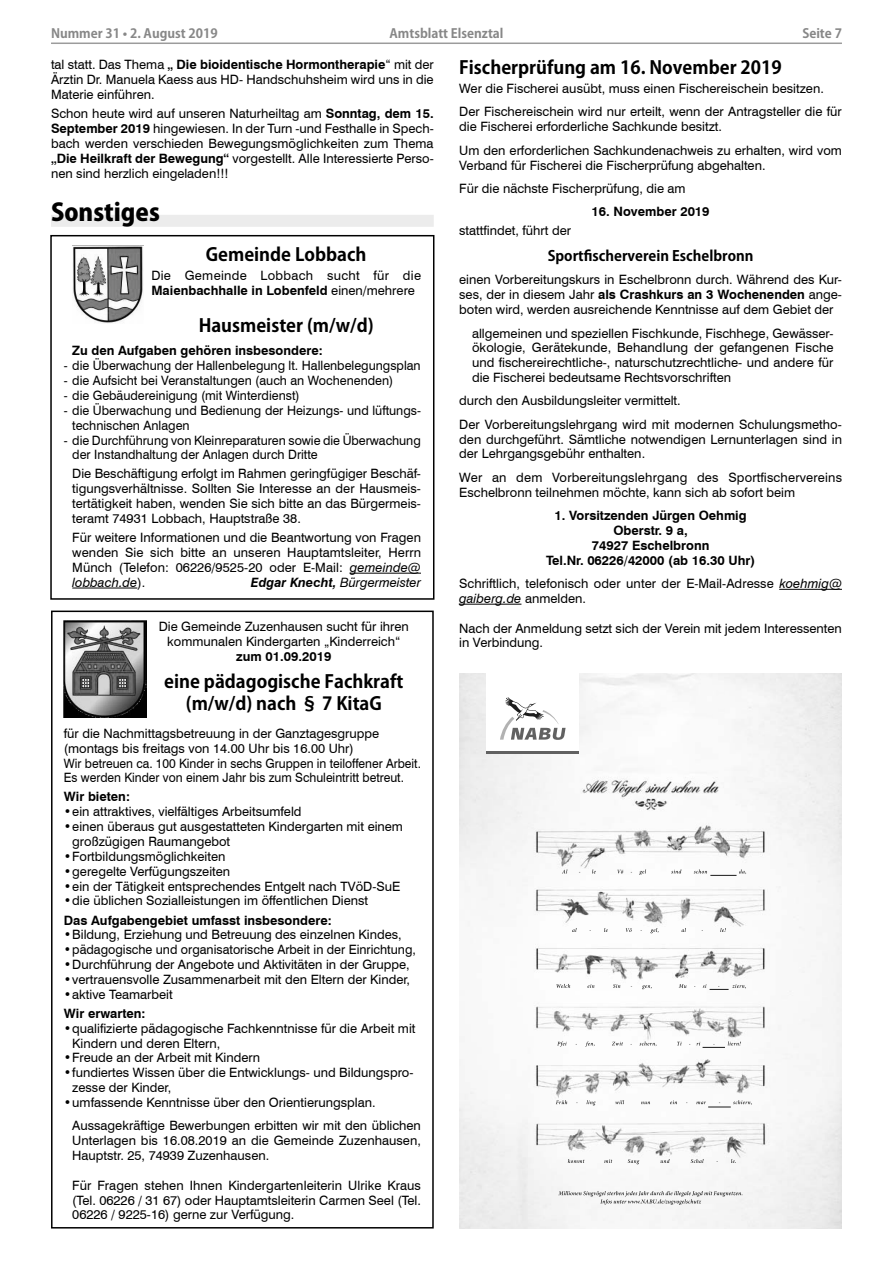
<style>
.page{position:relative;width:893px;height:1263px;background:#fff}
.page>*{position:absolute;margin:0;border:0;box-sizing:border-box;transform-origin:0 0}
.t1{font:800 24px "Koz Go Pro";color:#000}
.t2{font:700 18px/22.5px "Koz Go Pro";color:#000;text-align:center}
.t3{font:700 14.25px "Koz Go Pro";color:#000}
.t4{font:12.9px/14.9px "Swiss 721 BT";color:#000}
.t5{font:700 12.9px/14.9px "Swiss 721 BT";color:#000;text-align:center}
.t6{font:12.9px/14.9px "Swiss 721 BT";letter-spacing:.025em;color:#000}
.t7{font:italic 12.9px "Swiss 721 BT";color:#000}
.t8{font:700 12.75px "Koz Go Pro";color:#878787}
.s1{font-weight:700}
.s2{font-style:italic}
</style>
<div class="page">
<hr style="left:51px;top:43px;width:791px;height:1px;background:#9c9c9c">
<div style="left:51px;top:215px;width:383px;height:12px;background:#ececec"></div>
<hr style="left:350px;top:573px;width:71px;height:1px;background:#000">
<hr style="left:72px;top:588px;width:65px;height:1px;background:#000">
<div style="left:50px;top:235px;width:384px;height:365px;border:2px solid #000"></div>
<hr style="left:779px;top:589px;width:63px;height:1px;background:#000">
<hr style="left:459px;top:604px;width:62px;height:1px;background:#000">
<img style="left:73px;top:246px;width:70px;height:77px">
<img style="left:64px;top:621px;width:83px;height:97px">
<div style="left:51px;top:611px;width:383px;height:617px;border:2px solid #000"></div>
<img style="left:459px;top:673px;width:383px;height:556px">
<svg style="left:572px;top:928px;width:154px;height:5px"></svg>
<svg style="left:568px;top:1159px;width:168px;height:5px"></svg>
<svg style="left:558px;top:1191px;width:184px;height:14px"></svg>
<svg style="left:562px;top:869px;width:184px;height:7px"></svg>
<svg style="left:556px;top:984px;width:190px;height:6px"></svg>
<svg style="left:557px;top:1041px;width:184px;height:7px"></svg>
<svg style="left:556px;top:1100px;width:196px;height:8px"></svg>
<div style="left:486px;top:673px;width:93px;height:78px;background:#fff"></div>
<svg style="left:500px;top:697px;width:66px;height:43px"></svg>
<hr style="left:486px;top:751px;width:93px;height:3px;background:#616161">
<p class="t8" style="left:51px;top:25px;width:168px">Nummer 31 • 2. August 2019</p>
<p class="t8" style="left:389px;top:25px;width:116px">Amtsblatt Elsenztal</p>
<p class="t8" style="left:802px;top:25px;width:41px">Seite 7</p>
<p class="t4" style="left:51px;top:57px;width:384px;text-align:justify">tal statt. Das Thema <span class="s1">„ Die bioidentische Hormontherapie</span>“ mit der Ärztin Dr. Manuela Kaess aus HD- Handschuhsheim wird uns in die Materie einführen.</p>
<p class="t4" style="left:51px;top:106px;width:384px;text-align:justify">Schon heute wird auf unseren Naturheiltag am <span class="s1">Sonntag, dem 15.<br>September 2019</span> hingewiesen. In der Turn -und Festhalle in Spech&shy;bach werden verschieden Bewegungsmöglichkeiten zum Thema <span class="s1">„Die Heilkraft der Bewegung“</span> vorgestellt. Alle Interessierte Perso&shy;nen sind herzlich eingeladen!!!</p>
<h1 class="t1" style="left:51px;top:197px;width:110px">Sonstiges</h1>
<h2 class="t2" style="left:206px;top:244px;width:162px">Gemeinde Lobbach</h2>
<p class="t6" style="left:151px;top:267px;width:271px">Die Gemeinde Lobbach sucht für die<br><span class="s1">Maienbachhalle in Lobenfeld</span> einen/mehrere</p>
<h2 class="t2" style="left:199px;top:315px;width:176px">Hausmeister (m/w/d)</h2>
<p class="t5" style="left:72px;top:343px;width:252px">Zu den Aufgaben gehören insbesondere:</p>
<p class="t4" style="left:64px;top:358px;width:358px">- die Überwachung der Hallenbelegung lt. Hallenbelegungsplan</p>
<p class="t4" style="left:64px;top:373px;width:331px">- die Aufsicht bei Veranstaltungen (auch an Wochenenden)</p>
<p class="t4" style="left:64px;top:387px;width:237px">- die Gebäudereinigung (mit Winterdienst)</p>
<p class="t4" style="left:72px;top:402px;width:350px;text-indent:-9px">- die Überwachung und Bedienung der Heizungs- und lüftungs&shy;technischen Anlagen</p>
<p class="t4" style="left:72px;top:432px;width:350px;text-indent:-9px">- die Durchführung von Kleinreparaturen sowie die Überwachung der Instandhaltung der Anlagen durch Dritte</p>
<p class="t4" style="left:72px;top:466px;width:350px;text-align:justify">Die Beschäftigung erfolgt im Rahmen geringfügiger Beschäf&shy;tigungsverhältnisse. Sollten Sie Interesse an der Hausmeis&shy;tertätigkeit haben, wenden Sie sich bitte an das Bürgermeis&shy;teramt 74931 Lobbach, Hauptstraße 38.</p>
<p class="t4" style="left:72px;top:530px;width:350px;text-align:justify">Für weitere Informationen und die Beantwortung von Fragen wenden Sie sich bitte an unseren Hauptamtsleiter, Herrn Münch (Telefon: 06226/9525-20 oder E-Mail: <span class="s2">gemeinde@ lobbach.de</span>).</p>
<h2 class="t2" style="left:459px;top:57px;width:324px">Fischerprüfung am 16. November 2019</h2>
<p class="t4" style="left:459px;top:76px;width:384px;line-height:23.4px">Wer die Fischerei ausübt, muss einen Fischereischein besitzen.<br>Der Fischereischein wird nur erteilt, wenn der Antragsteller die für</p>
<p class="t4" style="left:459px;top:115px;width:384px;line-height:23.4px">die Fischerei erforderliche Sachkunde besitzt.<br>Um den erforderlichen Sachkundenachweis zu erhalten, wird vom</p>
<p class="t4" style="left:459px;top:153px;width:308px;line-height:23.4px">Verband für Fischerei die Fischerprüfung abgehalten.<br>Für die nächste Fischerprüfung, die am</p>
<p class="t5" style="left:592px;top:204px;width:119px">16. November 2019</p>
<p class="t4" style="left:459px;top:223px;width:113px">stattfindet, führt der</p>
<p class="t3" style="left:548px;top:247px;width:207px">Sportfischerverein Eschelbronn</p>
<p class="t4" style="left:459px;top:272px;width:384px;text-align:justify">einen Vorbereitungskurs in Eschelbronn durch. Während des Kur&shy;ses, der in diesem Jahr <span class="s1">als Crashkurs an 3 Wochenenden</span> ange&shy;boten wird, werden ausreichende Kenntnisse auf dem Gebiet der</p>
<p class="t4" style="left:472px;top:325px;width:363px;text-align:justify">allgemeinen und speziellen Fischkunde, Fischhege, Gewässer&shy;ökologie, Gerätekunde, Behandlung der gefangenen Fische und fischereirechtliche-, naturschutzrechtliche- und andere für die Fischerei bedeutsame Rechtsvorschriften</p>
<p class="t4" style="left:459px;top:389px;width:384px;line-height:23.4px">durch den Ausbildungsleiter vermittelt.<br>Der Vorbereitungslehrgang wird mit modernen Schulungsmetho-</p>
<p class="t4" style="left:459px;top:431px;width:384px">den durchgeführt. Sämtliche notwendigen Lernunterlagen sind in der Lehrgangsgebühr enthalten.</p>
<p class="t4" style="left:459px;top:469px;width:384px">Wer an dem Vorbereitungslehrgang des Sportfischervereins<br>Eschelbronn teilnehmen möchte, kann sich ab sofort beim</p>
<p class="t5" style="left:546px;top:508px;width:211px">1. Vorsitzenden Jürgen Oehmig<br>Oberstr. 9 a,<br>74927 Eschelbronn<br>Tel.Nr. 06226/42000 (ab 16.30 Uhr)</p>
<p class="t4" style="left:459px;top:575px;width:384px">Schriftlich, telefonisch oder unter der E-Mail-Adresse <span class="s2">koehmig@ gaiberg.de</span> anmelden.</p>
<p class="t4" style="left:459px;top:620px;width:384px">Nach der Anmeldung setzt sich der Verein mit jedem Interessenten in Verbindung.</p>
<p class="t7" style="left:251px;top:573px;width:172px"><span class="s1">Edgar Knecht,</span> Bürgermeister</p>
<p class="t4" style="left:159px;top:619px;width:252px;text-align:center">Die Gemeinde Zuzenhausen sucht für ihren kommunalen Kindergarten „Kinderreich“</p>
<p class="t5" style="left:236px;top:648px;width:97px">zum 01.09.2019</p>
<h2 class="t2" style="left:164px;top:671px;width:241px">eine pädagogische Fachkraft (m/w/d) nach § 7 KitaG</h2>
<p class="t4" style="left:64px;top:725px;width:359px">für die Nachmittagsbetreuung in der Ganztagesgruppe (montags bis freitags von 14.00 Uhr bis 16.00 Uhr)<br>Wir betreuen ca. 100 Kinder in sechs Gruppen in teiloffener Arbeit.<br>Es werden Kinder von einem Jahr bis zum Schuleintritt betreut.</p>
<p class="t5" style="left:64px;top:789px;width:68px">Wir bieten:</p>
<p class="t4" style="left:64px;top:804px;width:239px">•ein attraktives, vielfältiges Arbeitsumfeld</p>
<p class="t4" style="left:72px;top:819px;width:332px;text-indent:-9px">•einen überaus gut ausgestatteten Kindergarten mit einem großzügigen Raumangebot</p>
<p class="t4" style="left:64px;top:848px;width:163px">•Fortbildungsmöglichkeiten</p>
<p class="t4" style="left:64px;top:863px;width:168px">•geregelte Verfügungszeiten</p>
<p class="t4" style="left:64px;top:878px;width:338px">•ein der Tätigkeit entsprechendes Entgelt nach TVöD-SuE</p>
<p class="t4" style="left:64px;top:893px;width:306px">•die üblichen Sozialleistungen im öffentlichen Dienst</p>
<p class="t5" style="left:64px;top:912px;width:269px">Das Aufgabengebiet umfasst insbesondere:</p>
<p class="t4" style="left:64px;top:927px;width:339px">•Bildung, Erziehung und Betreuung des einzelnen Kindes,</p>
<p class="t4" style="left:64px;top:942px;width:354px">•pädagogische und organisatorische Arbeit in der Einrichtung,</p>
<p class="t4" style="left:64px;top:956px;width:347px">•Durchführung der Angebote und Aktivitäten in der Gruppe,</p>
<p class="t4" style="left:64px;top:971px;width:348px">•vertrauensvolle Zusammenarbeit mit den Eltern der Kinder,</p>
<p class="t4" style="left:64px;top:986px;width:110px">•aktive Teamarbeit</p>
<p class="t5" style="left:64px;top:1005px;width:83px">Wir erwarten:</p>
<p class="t4" style="left:72px;top:1020px;width:345px;text-indent:-9px">•qualifizierte pädagogische Fachkenntnisse für die Arbeit mit<br>Kindern und deren Eltern,</p>
<p class="t4" style="left:64px;top:1050px;width:198px">•Freude an der Arbeit mit Kindern</p>
<p class="t4" style="left:72px;top:1065px;width:343px;text-indent:-9px">•fundiertes Wissen über die Entwicklungs- und Bildungspro&shy;zesse der Kinder,</p>
<p class="t4" style="left:72px;top:1090px;width:350px;line-height:23.4px;text-indent:-9px">•umfassende Kenntnisse über den Orientierungsplan.<br>Aussagekräftige Bewerbungen erbitten wir mit den üblichen</p>
<p class="t4" style="left:72px;top:1133px;width:350px">Unterlagen bis 16.08.2019 an die Gemeinde Zuzenhausen,<br>Hauptstr. 25, 74939 Zuzenhausen.</p>
<p class="t4" style="left:72px;top:1177px;width:350px;text-align:justify">Für Fragen stehen Ihnen Kindergartenleiterin Ulrike Kraus (Tel. 06226 / 31 67) oder Hauptamtsleiterin Carmen Seel (Tel.<br>06226 / 9225-16) gerne zur Verfügung.</p>
</div>
